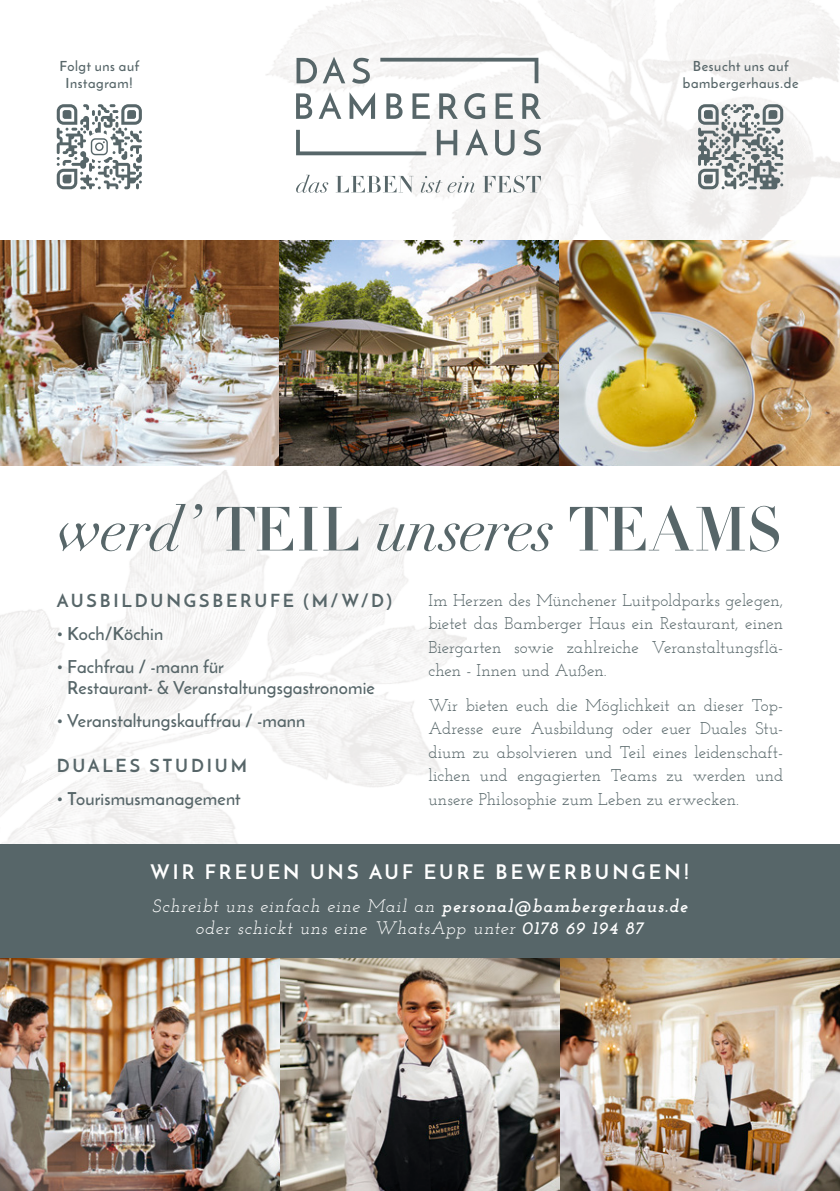
<style>
.page{position:relative;width:840px;height:1191px;background:#fff}
.page>*{position:absolute;margin:0;border:0;box-sizing:border-box;transform-origin:0 0}
.t1{font:italic 61.2px "Didot LT Std";letter-spacing:-.02em;color:#576669}
.t2{font:700 20px "Josefin Sans";letter-spacing:.155em;color:#fff}
.t3{font:600 18px/21.6px "Josefin Sans";letter-spacing:.005em;color:#576669}
.t4{font:italic 18px/21.6px "Josefin Slab";letter-spacing:.05em;color:#fff;text-align:center}
.t5{font:700 18px "Josefin Sans";letter-spacing:.16em;color:#576669}
.t6{font:17px/23.4px "Josefin Slab";letter-spacing:.005em;color:#576669;text-align:justify}
.t7{font:600 14px/16.8px "Josefin Sans";letter-spacing:.04em;color:#576669;text-align:center}
.s1{font-family:"Didot LT Std Headline";font-style:normal}
.s2{font-family:"Brandon Grotesque";font-weight:400}
.s3{font-weight:700}
</style>
<div class="page">
<img style="left:266px;top:0;width:573px;height:240px">
<img style="left:0;top:958px;width:839px;height:233px">
<img style="left:0;top:240px;width:839px;height:225px">
<svg style="left:697px;top:104px;width:85px;height:85px"></svg>
<svg style="left:57px;top:104px;width:85px;height:85px"></svg>
<div style="left:0;top:844px;width:839px;height:114px;background:#576669"></div>
<svg style="left:296px;top:57px;width:49px;height:26px"></svg>
<svg style="left:352px;top:58px;width:17px;height:26px"></svg>
<svg style="left:296px;top:93px;width:16px;height:26px"></svg>
<svg style="left:318px;top:92px;width:23px;height:27px"></svg>
<svg style="left:349px;top:92px;width:26px;height:27px"></svg>
<svg style="left:386px;top:93px;width:16px;height:26px"></svg>
<svg style="left:412px;top:93px;width:17px;height:26px"></svg>
<svg style="left:439px;top:93px;width:18px;height:26px"></svg>
<svg style="left:464px;top:93px;width:21px;height:26px"></svg>
<svg style="left:495px;top:93px;width:17px;height:26px"></svg>
<svg style="left:522px;top:93px;width:18px;height:26px"></svg>
<svg style="left:436px;top:130px;width:21px;height:25px"></svg>
<svg style="left:465px;top:129px;width:23px;height:26px"></svg>
<svg style="left:495px;top:130px;width:19px;height:26px"></svg>
<svg style="left:523px;top:130px;width:17px;height:26px"></svg>
<svg style="left:296px;top:130px;width:130px;height:25px"></svg>
<svg style="left:380px;top:58px;width:158px;height:25px"></svg>
<svg style="left:296px;top:175px;width:32px;height:18px"></svg>
<svg style="left:482px;top:175px;width:58px;height:18px"></svg>
<svg style="left:335px;top:176px;width:78px;height:17px"></svg>
<svg style="left:420px;top:176px;width:54px;height:17px"></svg>
<p class="t7" style="left:59px;top:58px;width:81px">Folgt uns auf<br>Instagram!</p>
<p class="t7" style="left:682px;top:58px;width:117px">Besucht uns auf bambergerhaus.de</p>
<h1 class="t1" style="left:57px;top:493px;width:726px">werd’ <span class="s1">TEIL</span> unseres <span class="s1">TEAMS</span></h1>
<p class="t5" style="left:57px;top:589px;width:336px">AUSBILDUNGSBERUFE (M/W/D)</p>
<p class="t3" style="left:57px;top:622px;width:108px"><span class="s2">•</span> Koch/Köchin</p>
<p class="t3" style="left:67px;top:655px;width:309px;text-indent:-11px"><span class="s2">•</span> Fachfrau / -mann für<br>Restaurant- &amp; Veranstaltungsgastronomie</p>
<p class="t3" style="left:57px;top:710px;width:250px"><span class="s2">•</span> Veranstaltungskauffrau / -mann</p>
<p class="t5" style="left:57px;top:754px;width:192px">DUALES STUDIUM</p>
<p class="t3" style="left:57px;top:787px;width:185px"><span class="s2">•</span> Tourismusmanagement</p>
<p class="t6" style="left:428px;top:588px;width:356px">Im Herzen des Münchener Luitpoldparks gelegen, bietet das Bamberger Haus ein Restaurant, einen Biergarten sowie zahlreiche Veranstaltungsflä&shy;chen - Innen und Außen.</p>
<p class="t6" style="left:428px;top:693px;width:356px">Wir bieten euch die Möglichkeit an dieser Top-Adresse eure Ausbildung oder euer Duales Stu&shy;dium zu absolvieren und Teil eines leidenschaft&shy;lichen und engagierten Teams zu werden und unsere Philosophie zum Leben zu erwecken.</p>
<p class="t2" style="left:150px;top:859px;width:540px">WIR FREUEN UNS AUF EURE BEWERBUNGEN!</p>
<p class="t4" style="left:152px;top:895px;width:537px">Schreibt uns einfach eine Mail an <span class="s3">personal@bambergerhaus.de </span>oder schickt uns eine WhatsApp unter <span class="s3">0178 69 194 87</span></p>
</div>
